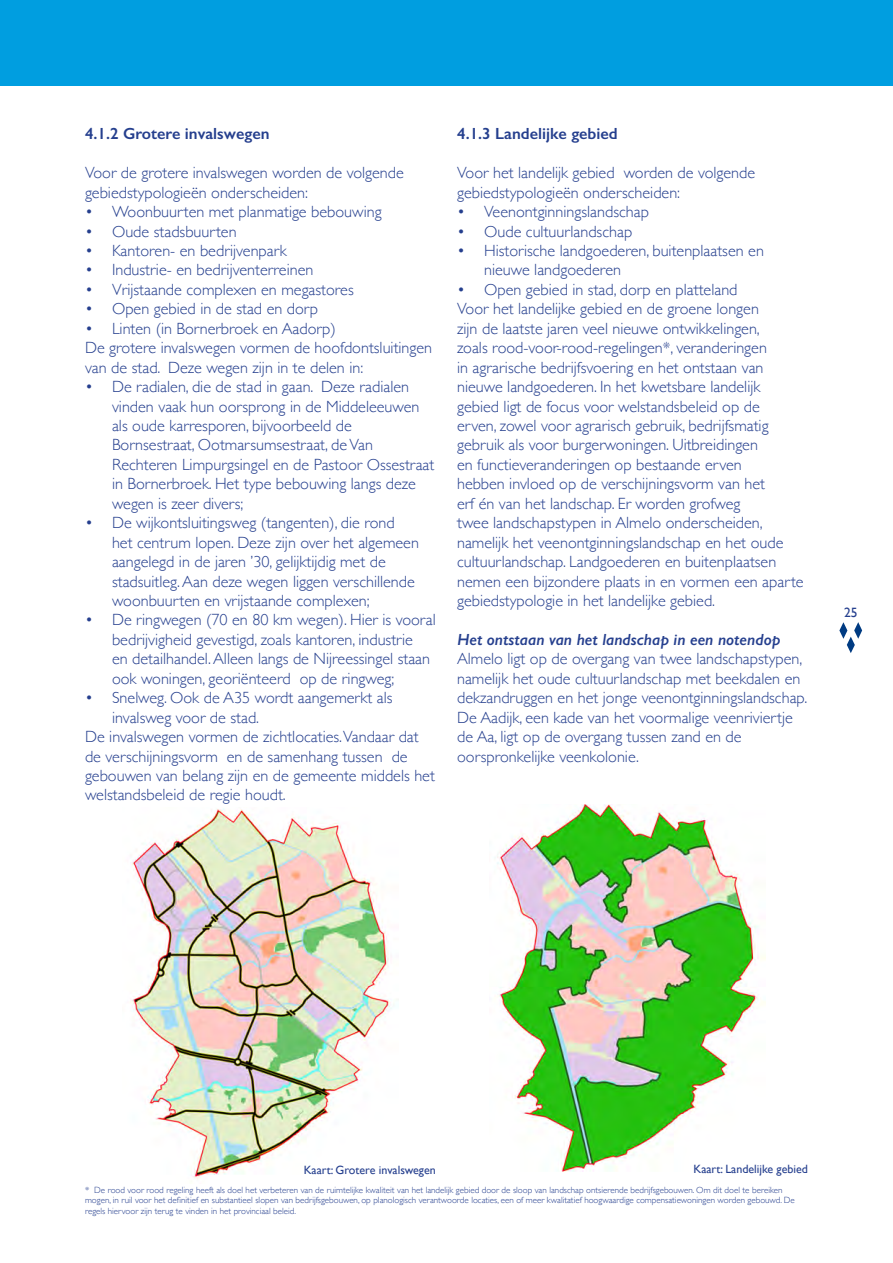
<style>
.page{position:relative;width:893px;height:1263px;background:#fff}
.page>*{position:absolute;margin:0;border:0;box-sizing:border-box;transform-origin:0 0}
.t1{font:300 16.2px/19.5px "Gill Sans";color:#253f8e}
.t2{font:600 16.2px "Gill Sans";color:#253f8e}
.t3{font:italic 600 16.2px "Gill Sans";color:#253f8e}
.t4{font:13.5px "Gill Sans";color:#253f8e}
.t5{font:12px "Gill Sans";color:#253f8e}
.t6{font:300 9px/10.8px "Gill Sans";color:#253f8e}
</style>
<div class="page">
<svg style="left:839px;top:622px;width:23px;height:31px"></svg>
<div style="left:0;top:0;width:893px;height:85px;background:#009ee0"></div>
<img style="left:497px;top:804px;width:268px;height:368px">
<img style="left:130px;top:808px;width:262px;height:371px">
<p class="t2" style="left:85px;top:124px;width:186px">4.1.2 Grotere invalswegen</p>
<p class="t1" style="left:85px;top:162px;width:320px">Voor de grotere invalswegen worden de volgende gebiedstypologieën onderscheiden:</p>
<p class="t1" style="left:85px;top:201px;width:298px">• Woonbuurten met planmatige bebouwing</p>
<p class="t1" style="left:85px;top:221px;width:153px">• Oude stadsbuurten</p>
<p class="t1" style="left:85px;top:240px;width:203px">• Kantoren- en bedrijvenpark</p>
<p class="t1" style="left:85px;top:260px;width:230px">• Industrie- en bedrijventerreinen</p>
<p class="t1" style="left:85px;top:279px;width:270px">• Vrijstaande complexen en megastores</p>
<p class="t1" style="left:85px;top:298px;width:234px">• Open gebied in de stad en dorp</p>
<p class="t1" style="left:85px;top:318px;width:252px">• Linten (in Bornerbroek en Aadorp)</p>
<p class="t1" style="left:85px;top:337px;width:349px">De grotere invalswegen vormen de hoofdontsluitingen van de stad. Deze wegen zijn in te delen in:</p>
<p class="t1" style="left:112px;top:376px;width:324px;text-indent:-27px">• De radialen, die de stad in gaan. Deze radialen vinden vaak hun oorsprong in de Middeleeuwen als oude karresporen, bijvoorbeeld de Bornsestraat, Ootmarsumsestraat, de Van Rechteren Limpurgsingel en de Pastoor Ossestraat in Bornerbroek. Het type bebouwing langs deze wegen is zeer divers;</p>
<p class="t1" style="left:112px;top:512px;width:308px;text-indent:-27px">• De wijkontsluitingsweg (tangenten), die rond het centrum lopen. Deze zijn over het algemeen aangelegd in de jaren ’30, gelijktijdig met de stadsuitleg. Aan deze wegen liggen verschillende woonbuurten en vrijstaande complexen;</p>
<p class="t1" style="left:112px;top:610px;width:325px;text-indent:-27px">• De ringwegen (70 en 80 km wegen). Hier is vooral bedrijvigheid gevestigd, zoals kantoren, industrie<br>en detailhandel. Alleen langs de Nijreessingel staan ook woningen, georiënteerd op de ringweg;</p>
<p class="t1" style="left:112px;top:687px;width:282px;text-indent:-27px">• Snelweg. Ook de A35 wordt aangemerkt als invalsweg voor de stad.</p>
<p class="t1" style="left:85px;top:726px;width:351px">De invalswegen vormen de zichtlocaties.Vandaar dat de verschijningsvorm en de samenhang tussen de gebouwen van belang zijn en de gemeente middels het welstandsbeleid de regie houdt.</p>
<p class="t2" style="left:457px;top:124px;width:162px">4.1.3 Landelijke gebied</p>
<p class="t1" style="left:457px;top:162px;width:300px">Voor het landelijk gebied worden de volgende gebiedstypologieën onderscheiden:</p>
<p class="t1" style="left:457px;top:201px;width:193px">• Veenontginningslandschap</p>
<p class="t1" style="left:457px;top:221px;width:177px">• Oude cultuurlandschap</p>
<p class="t1" style="left:484px;top:240px;width:281px;text-indent:-27px">• Historische landgoederen, buitenplaatsen en nieuwe landgoederen</p>
<p class="t1" style="left:457px;top:279px;width:282px">• Open gebied in stad, dorp en platteland</p>
<p class="t1" style="left:457px;top:298px;width:348px">Voor het landelijke gebied en de groene longen<br>zijn de laatste jaren veel nieuwe ontwikkelingen,<br>zoals rood-voor-rood-regelingen*, veranderingen<br>in agrarische bedrijfsvoering en het ontstaan van nieuwe landgoederen. In het kwetsbare landelijk gebied ligt de focus voor welstandsbeleid op de<br>erven, zowel voor agrarisch gebruik, bedrijfsmatig gebruik als voor burgerwoningen. Uitbreidingen<br>en functieveranderingen op bestaande erven<br>hebben invloed op de verschijningsvorm van het<br>erf én van het landschap. Er worden grofweg<br>twee landschapstypen in Almelo onderscheiden, namelijk het veenontginningslandschap en het oude cultuurlandschap. Landgoederen en buitenplaatsen nemen een bijzondere plaats in en vormen een aparte gebiedstypologie in het landelijke gebied.</p>
<p class="t3" style="left:457px;top:629px;width:325px">Het ontstaan van het landschap in een notendop</p>
<p class="t1" style="left:457px;top:648px;width:352px">Almelo ligt op de overgang van twee landschapstypen, namelijk het oude cultuurlandschap met beekdalen en dekzandruggen en het jonge veenontginningslandschap.<br>De Aadijk, een kade van het voormalige veenriviertje de Aa, ligt op de overgang tussen zand en de oorspronkelijke veenkolonie.</p>
<p class="t4" style="left:844px;top:605px;width:15px">25</p>
<p class="t5" style="left:693px;top:1161px;width:116px">Kaart: Landelijke gebied</p>
<p class="t6" style="left:85px;top:1184px;width:711px">* De rood voor rood regeling heeft als doel het verbeteren van de ruimtelijke kwaliteit van het landelijk gebied door de sloop van landschap ontsierende bedrijfsgebouwen. Om dit doel te bereiken mogen, in ruil voor het definitief en substantieel slopen van bedrijfsgebouwen, op planologisch verantwoorde locaties, een of meer kwalitatief hoogwaardige compensatiewoningen worden gebouwd. De regels hiervoor zijn terug te vinden in het provinciaal beleid.</p>
<p class="t5" style="left:304px;top:1163px;width:134px">Kaart: Grotere invalswegen</p>
</div>
